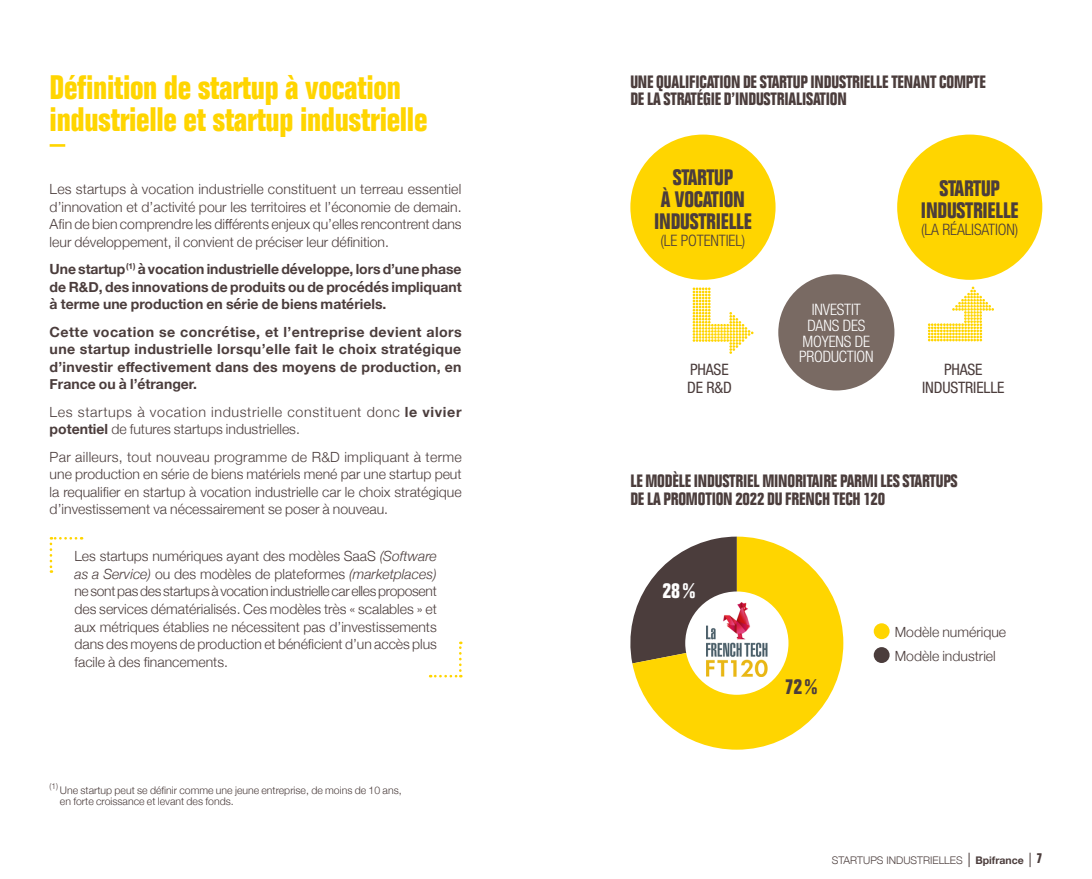
<style>
.page{position:relative;width:1092px;height:879px;background:#fff}
.page>*{position:absolute;margin:0;border:0;box-sizing:border-box;transform-origin:0 0}
.t1{font:700 condensed 33.25px/31.5px "Folio";letter-spacing:-.01em;color:#ffd500}
.t2{font:700 condensed 21.88px/21.9px "Folio";letter-spacing:-.01em;color:#4b3d3c;text-align:center}
.t3{font:700 condensed 21px "Folio";color:#4b3d3c}
.t4{font:700 condensed 21px "Folio";color:#fff}
.t5{font:700 condensed 17.5px/17.5px "Folio";letter-spacing:-.01em;color:#4b3d3c}
.t6{font:300 condensed 15.75px/15.8px "Helvetica Neue";letter-spacing:-.01em;color:#fff;text-align:center}
.t7{font:300 condensed 15.75px "Helvetica Neue";letter-spacing:-.01em;color:#4b3d3c}
.t8{font:condensed 15.75px/17.5px "Helvetica Neue";letter-spacing:-.01em;color:#4b3d3c}
.t9{font:300 14px/17.5px "Helvetica Neue";color:#4b3d3c;text-align:justify}
.t10{font:700 14px/17.5px "Helvetica Neue";color:#4b3d3c;text-align:justify}
.t11{font:300 14px/17.5px "Helvetica Neue";letter-spacing:.04em;color:#4b3d3c}
.t12{font:300 10.5px/10.5px "Helvetica Neue";color:#4b3d3c}
.s1{font-weight:700}
.s2{font-style:italic}
.s3{font-family:"Folio";font-weight:700;font-stretch:condensed;font-size:14px}
</style>
<div class="page">
<div style="left:630px;top:134px;width:145px;height:146px;background:#ffd500;border-radius:50%"></div>
<div style="left:897px;top:134px;width:145px;height:146px;background:#ffd500;border-radius:50%"></div>
<div style="left:778px;top:274px;width:116px;height:116px;background:#796a63;border-radius:50%"></div>
<svg style="left:692px;top:287px;width:61px;height:66px"></svg>
<svg style="left:927px;top:286px;width:66px;height:55px"></svg>
<svg style="left:632px;top:536px;width:211px;height:213px;fill:#ffd500"></svg>
<div style="left:685px;top:591px;width:103px;height:103px;background:#fff;border-radius:50%"></div>
<div style="left:873px;top:623px;width:16px;height:15px;background:#ffd500;border-radius:50%"></div>
<div style="left:873px;top:646px;width:16px;height:16px;background:#4b3d3c;border-radius:50%"></div>
<img style="left:706px;top:602px;width:61px;height:73px">
<hr style="left:50px;top:144px;width:15px;height:3px;background:#ffd500">
<svg style="left:50px;top:537px;width:32px;height:35px"></svg>
<svg style="left:430px;top:641px;width:31px;height:36px"></svg>
<svg style="left:968px;top:852px;width:1px;height:14px"></svg>
<svg style="left:1029px;top:852px;width:1px;height:14px"></svg>
<h1 class="t1" style="left:50px;top:73px;width:379px">Définition de startup à vocation industrielle et startup industrielle</h1>
<p class="t9" style="left:50px;top:179px;width:413px">Les startups à vocation industrielle constituent un terreau essentiel d’innovation et d’activité pour les territoires et l’économie de demain.<br>Afin de bien comprendre les différents enjeux qu’elles rencontrent dans leur développement, il convient de préciser leur définition.</p>
<p class="t10" style="left:50px;top:260px;width:413px">Une startup<sup>(1)</sup> à vocation industrielle développe, lors d’une phase de R&amp;D, des innovations de produits ou de procédés impliquant à terme une production en série de biens matériels.</p>
<p class="t10" style="left:50px;top:323px;width:413px">Cette vocation se concrétise, et l’entreprise devient alors une startup industrielle lorsqu’elle fait le choix stratégique d’investir effectivement dans des moyens de production, en France ou à l’étranger.</p>
<p class="t11" style="left:50px;top:401px;width:413px">Les startups à vocation industrielle constituent donc <span class="s1">le vivier potentiel</span> de futures startups industrielles.</p>
<p class="t9" style="left:50px;top:446px;width:413px">Par ailleurs, tout nouveau programme de R&amp;D impliquant à terme une production en série de biens matériels mené par une startup peut la requalifier en startup à vocation industrielle car le choix stratégique d’investissement va nécessairement se poser à nouveau.</p>
<p class="t9" style="left:74px;top:546px;width:364px">Les startups numériques ayant des modèles SaaS <span class="s2">(Software as a Service)</span> ou des modèles de plateformes <span class="s2">(marketplaces) </span>ne sont pas des startups à vocation industrielle car elles proposent des services dématérialisés. Ces modèles très « scalables » et aux métriques établies ne nécessitent pas d’investissements dans des moyens de production et bénéficient d’un accès plus facile à des financements.</p>
<p class="t12" style="left:60px;top:783px;width:343px;text-indent:-10px"><sup>(1)</sup> Une startup peut se définir comme une jeune entreprise, de moins de 10 ans, en forte croissance et levant des fonds.</p>
<p class="t5" style="left:630px;top:73px;width:357px">UNE QUALIFICATION DE STARTUP INDUSTRIELLE TENANT COMPTE<br>DE LA STRATÉGIE D’INDUSTRIALISATION</p>
<h2 class="t2" style="left:654px;top:166px;width:99px">STARTUP<br>À VOCATION<br>INDUSTRIELLE</h2>
<p class="t7" style="left:660px;top:231px;width:86px">(LE POTENTIEL)</p>
<h2 class="t2" style="left:920px;top:177px;width:99px">STARTUP<br>INDUSTRIELLE</h2>
<p class="t7" style="left:921px;top:220px;width:99px">(LA RÉALISATION)</p>
<p class="t6" style="left:799px;top:301px;width:76px">INVESTIT<br>DANS DES<br>MOYENS DE<br>PRODUCTION</p>
<p class="t8" style="left:687px;top:360px;width:46px">PHASE<br>DE R&amp;D</p>
<p class="t8" style="left:922px;top:360px;width:84px;text-align:center">PHASE<br>INDUSTRIELLE</p>
<p class="t5" style="left:630px;top:472px;width:329px">LE MODÈLE INDUSTRIEL MINORITAIRE PARMI LES STARTUPS<br>DE LA PROMOTION 2022 DU FRENCH TECH 120</p>
<h3 class="t4" style="left:662px;top:579px;width:34px">28%</h3>
<h3 class="t3" style="left:784px;top:674px;width:34px">72%</h3>
<p class="t9" style="left:894px;top:618px;width:113px;line-height:23.8px">Modèle numérique<br>Modèle industriel</p>
<p class="t12" style="left:831px;top:853px;width:212px">STARTUPS INDUSTRIELLES <span class="s1">Bpifrance</span> <span class="s3">7</span></p>
</div>
